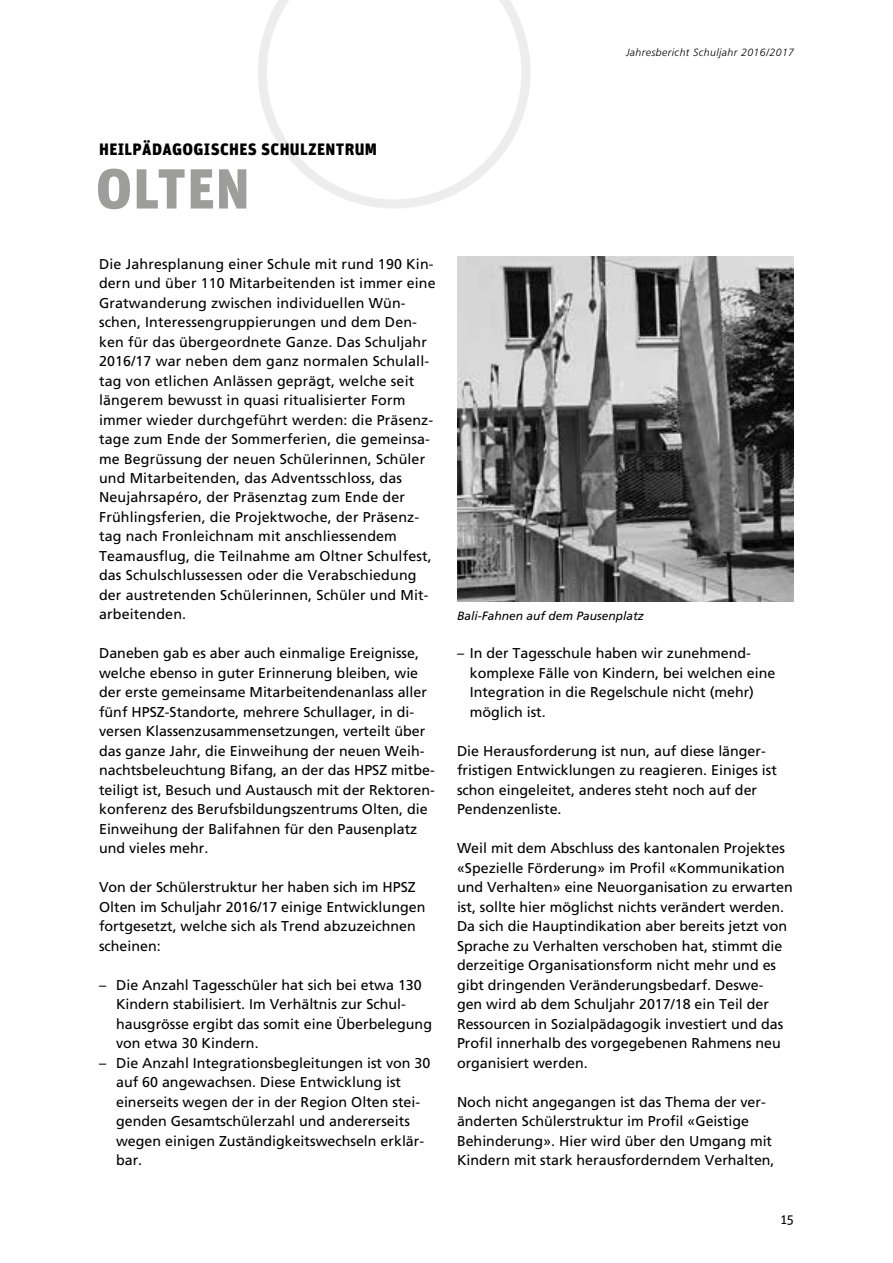
<style>
.page{position:relative;width:893px;height:1263px;background:#fff}
.page>*{position:absolute;margin:0;border:0;box-sizing:border-box;transform-origin:0 0}
.t1{font:900 56.25px "Unit OT";letter-spacing:.02em;color:#9d9d9c}
.t2{font:900 16.5px "Unit OT";letter-spacing:.02em;color:#000}
.t3{font:14.25px/19.5px "Frutiger";color:#000}
.t4{font:13.5px "Unit OT";color:#000}
.t5{font:italic 12px "Frutiger";color:#000}
.t6{font:italic 300 10.5px "Frutiger";letter-spacing:.04em;color:#000}
</style>
<div class="page">
<svg style="left:258px;top:0;width:272px;height:208px"></svg>
<img style="left:457px;top:256px;width:337px;height:345px">
<p class="t6" style="left:626px;top:46px;width:170px">Jahresbericht Schuljahr 2016/2017</p>
<p class="t2" style="left:99px;top:138px;width:280px">HEILPÄDAGOGISCHES SCHULZENTRUM</p>
<h1 class="t1" style="left:96px;top:152px;width:155px">OLTEN</h1>
<p class="t3" style="left:99px;top:254px;width:338px">Die Jahresplanung einer Schule mit rund 190 Kin&shy;dern und über 110 Mitarbeitenden ist immer eine Gratwanderung zwischen individuellen Wün&shy;schen, Interessengruppierungen und dem Den&shy;ken für das übergeordnete Ganze. Das Schuljahr 2016/17 war neben dem ganz normalen Schulall&shy;tag von etlichen Anlässen geprägt, welche seit längerem bewusst in quasi ritualisierter Form immer wieder durchgeführt werden: die Präsenz&shy;tage zum Ende der Sommerferien, die gemeinsa&shy;me Begrüssung der neuen Schülerinnen, Schüler und Mitarbeitenden, das Adventsschloss, das Neujahrsapéro, der Präsenztag zum Ende der Frühlingsferien, die Projektwoche, der Präsenz&shy;tag nach Fronleichnam mit anschliessendem Teamausflug, die Teilnahme am Oltner Schulfest, das Schulschlussessen oder die Verabschiedung der austretenden Schülerinnen, Schüler und Mit&shy;arbeitenden.</p>
<p class="t3" style="left:99px;top:644px;width:337px">Daneben gab es aber auch einmalige Ereignisse, welche ebenso in guter Erinnerung bleiben, wie der erste gemeinsame Mitarbeitendenanlass aller fünf HPSZ-Standorte, mehrere Schullager, in di&shy;versen Klassenzusammensetzungen, verteilt über das ganze Jahr, die Einweihung der neuen Weih&shy;nachtsbeleuchtung Bifang, an der das HPSZ mitbe&shy;teiligt ist, Besuch und Austausch mit der Rektoren&shy;konferenz des Berufsbildungszentrums Olten, die Einweihung der Balifahnen für den Pausenplatz und vieles mehr.</p>
<p class="t3" style="left:99px;top:878px;width:328px">Von der Schülerstruktur her haben sich im HPSZ Olten im Schuljahr 2016/17 einige Entwicklungen fortgesetzt, welche sich als Trend abzuzeichnen scheinen:</p>
<p class="t3" style="left:116px;top:975px;width:317px;text-indent:-17px">– Die Anzahl Tagesschüler hat sich bei etwa 130<br>Kindern stabilisiert. Im Verhältnis zur Schul&shy;hausgrösse ergibt das somit eine Überbelegung von etwa 30 Kindern.</p>
<p class="t3" style="left:116px;top:1053px;width:316px;text-indent:-17px">– Die Anzahl Integrationsbegleitungen ist von 30 auf 60 angewachsen. Diese Entwicklung ist einerseits wegen der in der Region Olten stei&shy;genden Gesamtschülerzahl und andererseits wegen einigen Zuständigkeitswechseln erklär&shy;bar.</p>
<p class="t5" style="left:457px;top:608px;width:188px">Bali-Fahnen auf dem Pausenplatz</p>
<p class="t3" style="left:470px;top:644px;width:307px;text-indent:-13px">– In der Tagesschule haben wir zunehmend&shy;komplexe Fälle von Kindern, bei welchen eine Integration in die Regelschule nicht (mehr) möglich ist.</p>
<p class="t3" style="left:457px;top:741px;width:321px">Die Herausforderung ist nun, auf diese länger&shy;fristigen Entwicklungen zu reagieren. Einiges ist schon eingeleitet, anderes steht noch auf der Pendenzenliste.</p>
<p class="t3" style="left:457px;top:839px;width:337px">Weil mit dem Abschluss des kantonalen Projektes «Spezielle Förderung» im Profil «Kommunikation und Verhalten» eine Neuorganisation zu erwarten ist, sollte hier möglichst nichts verändert werden.<br>Da sich die Hauptindikation aber bereits jetzt von Sprache zu Verhalten verschoben hat, stimmt die derzeitige Organisationsform nicht mehr und es gibt dringenden Veränderungsbedarf. Deswe-<br>gen wird ab dem Schuljahr 2017/18 ein Teil der Ressourcen in Sozialpädagogik investiert und das Profil innerhalb des vorgegebenen Rahmens neu organisiert werden.</p>
<p class="t3" style="left:457px;top:1092px;width:319px">Noch nicht angegangen ist das Thema der ver&shy;änderten Schülerstruktur im Profil «Geistige Behinderung». Hier wird über den Umgang mit Kindern mit stark herausforderndem Verhalten,</p>
<p class="t4" style="left:781px;top:1211px;width:15px">15</p>
</div>
